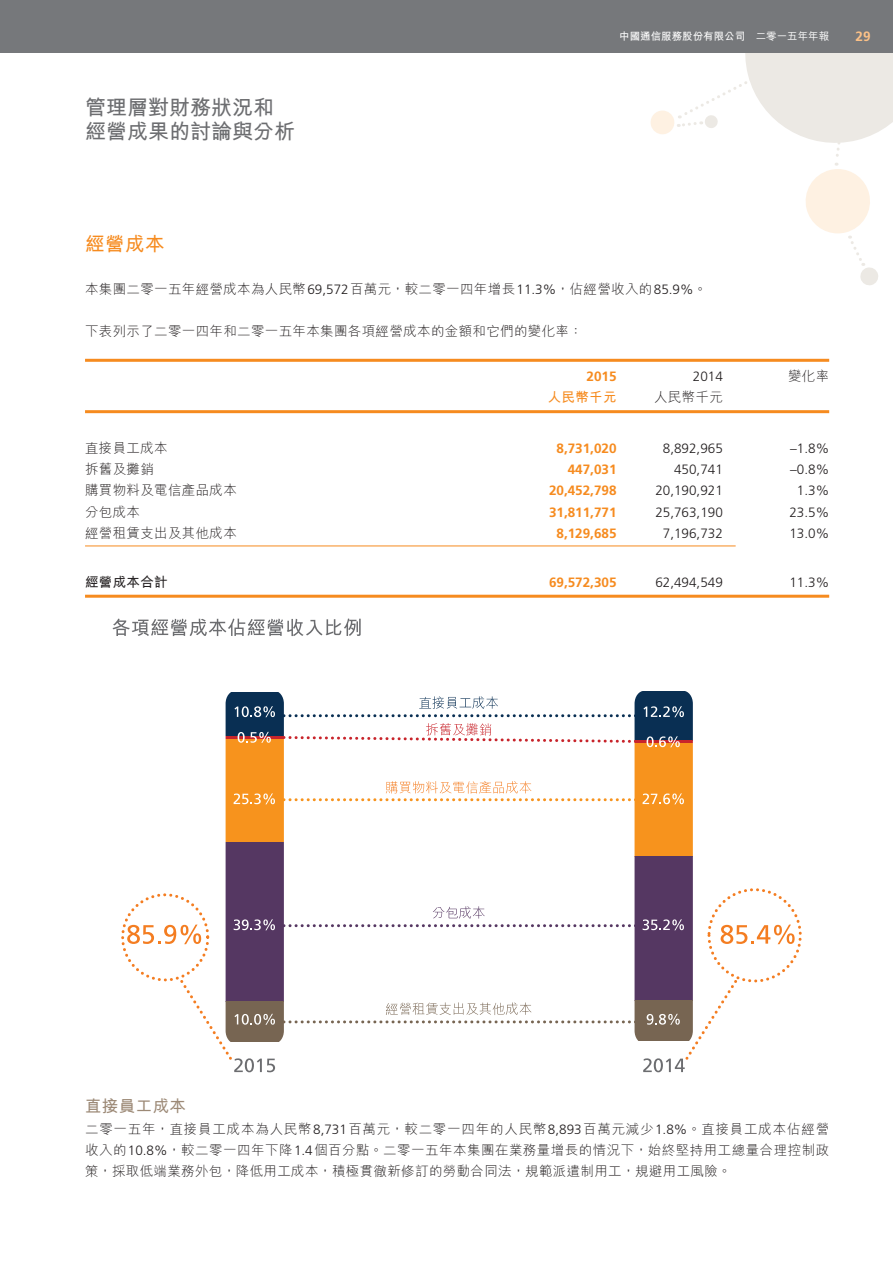
<style>
.page{position:relative;width:893px;height:1263px;background:#fff}
.page>*{position:absolute;margin:0;border:0;box-sizing:border-box;transform-origin:0 0}
.t1{font:700 21px/24px "M Hei HK";color:#6c6d70}
.t2{font:700 19.5px "M Hei HK";color:#f68b1f}
.t3{font:700 16.5px "M Hei HK";letter-spacing:.025em;color:#9c8976}
.t4{font:300 13.5px/21px "M Hei HK";letter-spacing:.025em;color:#231f20;text-align:justify}
.t5{font:300 13.5px "Frutiger LT Std";color:#231f20}
.t6{font:700 13.5px "Frutiger LT Std";color:#f68b1f}
.t7{font:700 13.5px "M Hei HK";letter-spacing:.025em;color:#231f20}
.t8{font:700 13.5px "M Hei HK";letter-spacing:.025em;color:#f68b1f}
.t9{font:700 13.5px "Frutiger LT Std";color:#fcc187}
.t10{font:700 10.5px "M Hei HK";color:#fff}
.s1{font-weight:500}
.s2{font-family:"Frutiger LT Std"}
</style>
<div class="page">
<div style="left:0;top:0;width:893px;height:53px;background:#76787b"></div>
<svg style="left:650px;top:53px;width:243px;height:232px"></svg>
<hr style="left:85px;top:546px;width:651px;height:1px;background:#f68b1f">
<hr style="left:85px;top:595px;width:744px;height:3px;background:#f68b1f">
<hr style="left:85px;top:359px;width:744px;height:3px;background:#f68b1f">
<hr style="left:85px;top:410px;width:744px;height:3px;background:#f68b1f">
<div style="left:226px;top:692px;width:58px;height:44px;background:#092f53"></div>
<div style="left:226px;top:739px;width:58px;height:102px;background:#f7931d"></div>
<hr style="left:226px;top:736px;width:58px;height:3px;background:#c8242b">
<div style="left:226px;top:841px;width:58px;height:160px;background:#553762"></div>
<div style="left:226px;top:1001px;width:58px;height:41px;background:#776552"></div>
<svg style="left:234px;top:706px;width:41px;height:11px"></svg>
<svg style="left:234px;top:793px;width:41px;height:11px"></svg>
<svg style="left:284px;top:924px;width:351px;height:3px"></svg>
<svg style="left:121px;top:892px;width:154px;height:180px"></svg>
<div style="left:635px;top:691px;width:58px;height:50px;background:#092f53"></div>
<div style="left:635px;top:743px;width:58px;height:113px;background:#f7931d"></div>
<hr style="left:635px;top:741px;width:58px;height:2px;background:#c8242b">
<div style="left:635px;top:856px;width:58px;height:144px;background:#553762"></div>
<div style="left:635px;top:1000px;width:58px;height:41px;background:#776552"></div>
<svg style="left:643px;top:706px;width:41px;height:11px"></svg>
<svg style="left:643px;top:793px;width:41px;height:11px"></svg>
<svg style="left:643px;top:887px;width:159px;height:185px"></svg>
<svg style="left:238px;top:732px;width:33px;height:11px"></svg>
<svg style="left:647px;top:736px;width:33px;height:11px"></svg>
<svg style="left:112px;top:618px;width:249px;height:18px"></svg>
<svg style="left:284px;top:1002px;width:351px;height:21px"></svg>
<svg style="left:284px;top:696px;width:352px;height:21px"></svg>
<svg style="left:433px;top:906px;width:52px;height:12px"></svg>
<svg style="left:284px;top:781px;width:351px;height:20px"></svg>
<svg style="left:283px;top:723px;width:356px;height:21px"></svg>
<h1 class="t1" style="left:85px;top:98px;width:211px">管理層對財務狀況和經營成果的討論與分析</h1>
<p class="t10" style="left:619px;top:32px;width:211px">中國通信服務股份有限公司 <span class="s1">二零一五年年報</span></p>
<p class="t9" style="left:856px;top:30px;width:17px">29</p>
<h2 class="t2" style="left:85px;top:237px;width:81px">經營成本</h2>
<p class="t4" style="left:85px;top:280px;width:624px">本集團二零一五年經營成本為人民幣<span class="s2">69,572</span>百萬元，較二零一四年增長<span class="s2">11.3%</span>，佔經營收入的<span class="s2">85.9%</span>。</p>
<p class="t4" style="left:85px;top:322px;width:499px">下表列示了二零一四年和二零一五年本集團各項經營成本的金額和它們的變化率：</p>
<p class="t6" style="left:587px;top:371px;width:32px">2015</p>
<p class="t5" style="left:693px;top:371px;width:32px">2014</p>
<p class="t4" style="left:788px;top:367px;width:43px">變化率</p>
<p class="t8" style="left:548px;top:392px;width:70px">人民幣千元</p>
<p class="t4" style="left:654px;top:388px;width:70px">人民幣千元</p>
<p class="t4" style="left:85px;top:440px;width:84px">直接員工成本</p>
<p class="t6" style="left:556px;top:443px;width:62px">8,731,020</p>
<p class="t5" style="left:663px;top:443px;width:62px">8,892,965</p>
<p class="t5" style="left:790px;top:443px;width:41px">–1.8%</p>
<p class="t4" style="left:85px;top:461px;width:70px">拆舊及攤銷</p>
<p class="t6" style="left:568px;top:464px;width:50px">447,031</p>
<p class="t5" style="left:674px;top:464px;width:50px">450,741</p>
<p class="t5" style="left:790px;top:464px;width:41px">–0.8%</p>
<p class="t4" style="left:85px;top:482px;width:153px">購買物料及電信產品成本</p>
<p class="t6" style="left:549px;top:485px;width:69px">20,452,798</p>
<p class="t5" style="left:655px;top:485px;width:69px">20,190,921</p>
<p class="t5" style="left:797px;top:485px;width:34px">1.3%</p>
<p class="t4" style="left:85px;top:503px;width:57px">分包成本</p>
<p class="t6" style="left:549px;top:506px;width:69px">31,811,771</p>
<p class="t5" style="left:655px;top:506px;width:69px">25,763,190</p>
<p class="t5" style="left:789px;top:506px;width:41px">23.5%</p>
<p class="t4" style="left:85px;top:524px;width:153px">經營租賃支出及其他成本</p>
<p class="t6" style="left:556px;top:527px;width:62px">8,129,685</p>
<p class="t5" style="left:663px;top:527px;width:62px">7,196,732</p>
<p class="t5" style="left:789px;top:527px;width:41px">13.0%</p>
<p class="t7" style="left:85px;top:576px;width:84px">經營成本合計</p>
<p class="t6" style="left:549px;top:576px;width:69px">69,572,305</p>
<p class="t5" style="left:655px;top:576px;width:69px">62,494,549</p>
<p class="t5" style="left:789px;top:576px;width:41px">11.3%</p>
<p class="t3" style="left:85px;top:1100px;width:103px">直接員工成本</p>
<p class="t4" style="left:85px;top:1120px;width:746px">二零一五年，直接員工成本為人民幣<span class="s2">8,731</span>百萬元，較二零一四年的人民幣<span class="s2">8,893</span>百萬元減少<span class="s2">1.8%</span>。直接員工成本佔經營收入的<span class="s2">10.8%</span>，較二零一四年下降<span class="s2">1.4</span>個百分點。二零一五年本集團在業務量增長的情況下，始終堅持用工總量合理控制政策，採取低端業務外包，降低用工成本，積極貫徹新修訂的勞動合同法，規範派遣制用工，規避用工風險。</p>
</div>
